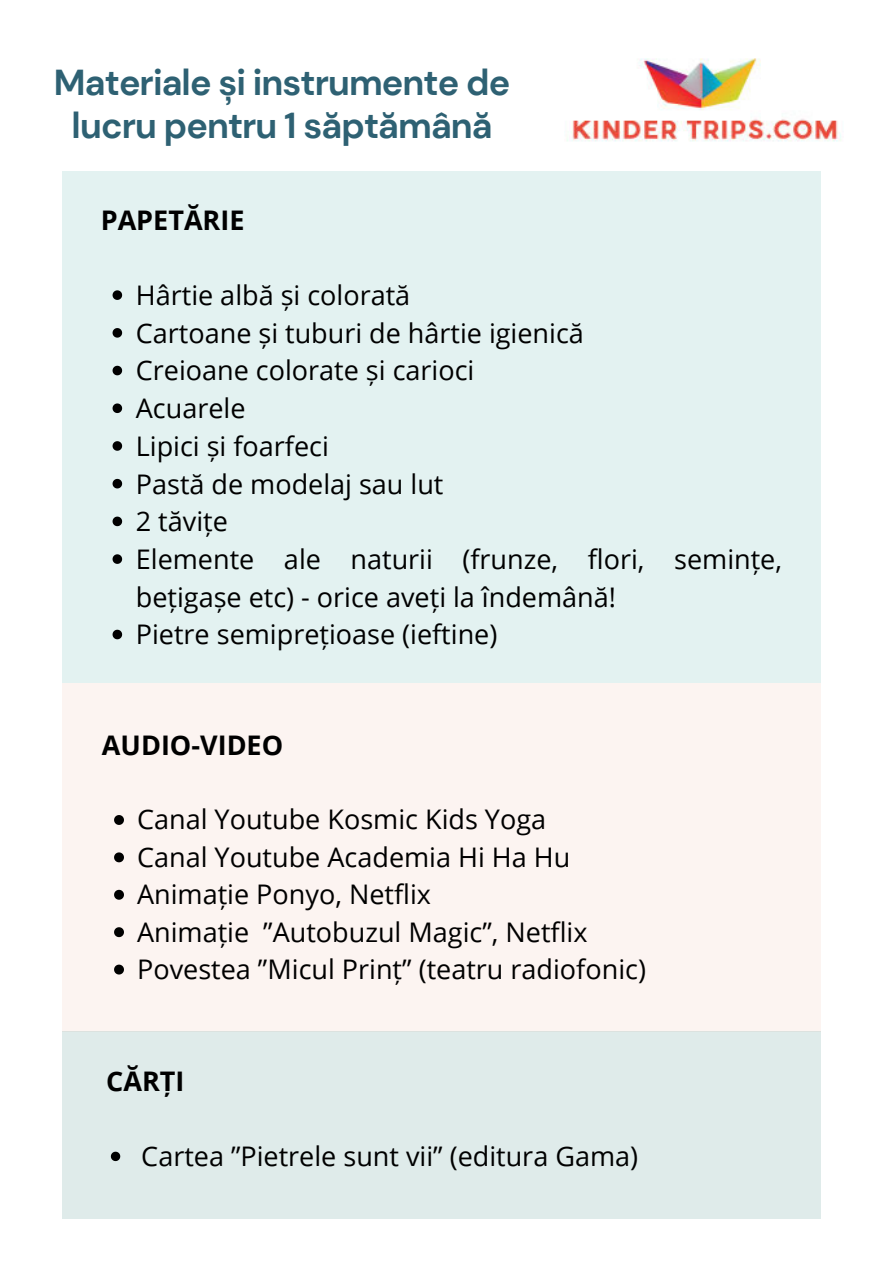
<style>
.page{position:relative;width:893px;height:1263px;background:#fff}
.page>*{position:absolute;margin:0;border:0;box-sizing:border-box;transform-origin:0 0}
.t1{font:700 36px/42.8px "DM Sans";letter-spacing:-.025em;color:#2e6173;text-align:center}
.t2{font:27px/37.7px "Open Sans";color:#000}
.t3{font:700 27px "Open Sans";color:#000}
</style>
<div class="page">
<div style="left:62px;top:683px;width:759px;height:348px;background:#fcf4f1"></div>
<div style="left:62px;top:1031px;width:759px;height:188px;background:#dfebea"></div>
<div style="left:62px;top:171px;width:759px;height:512px;background:#e3f2f1"></div>
<img style="left:567px;top:58px;width:274px;height:84px">
<svg style="left:113px;top:290px;width:9px;height:10px"></svg>
<svg style="left:113px;top:328px;width:9px;height:10px"></svg>
<svg style="left:113px;top:366px;width:9px;height:9px"></svg>
<svg style="left:113px;top:403px;width:9px;height:10px"></svg>
<svg style="left:113px;top:441px;width:9px;height:10px"></svg>
<svg style="left:113px;top:479px;width:9px;height:9px"></svg>
<svg style="left:113px;top:517px;width:9px;height:9px"></svg>
<svg style="left:113px;top:554px;width:9px;height:10px"></svg>
<svg style="left:113px;top:630px;width:9px;height:9px"></svg>
<svg style="left:114px;top:815px;width:10px;height:10px"></svg>
<svg style="left:114px;top:852px;width:10px;height:10px"></svg>
<svg style="left:114px;top:890px;width:10px;height:10px"></svg>
<svg style="left:114px;top:927px;width:10px;height:10px"></svg>
<svg style="left:114px;top:964px;width:10px;height:10px"></svg>
<svg style="left:111px;top:1152px;width:9px;height:9px"></svg>
<h1 class="t1" style="left:54px;top:62px;width:458px">Materiale și instrumente de lucru pentru 1 săptămână</h1>
<p class="t3" style="left:101px;top:201px;width:145px">PAPETĂRIE</p>
<p class="t2" style="left:136px;top:276px;width:647px">Hârtie albă și colorată<br>Cartoane și tuburi de hârtie igienică<br>Creioane colorate și carioci<br>Acuarele<br>Lipici și foarfeci<br>Pastă de modelaj sau lut<br>2 tăvițe<br>Elemente ale naturii (frunze, flori, semințe, bețigașe etc) - orice aveți la îndemână!<br>Pietre semiprețioase (ieftine)</p>
<p class="t3" style="left:102px;top:726px;width:183px">AUDIO-VIDEO</p>
<p class="t2" style="left:137px;top:800px;width:510px;line-height:37.4px">Canal Youtube Kosmic Kids Yoga<br>Canal Youtube Academia Hi Ha Hu Animație Ponyo, Netflix<br>Animație ”Autobuzul Magic”, Netflix Povestea ”Micul Prinț” (teatru radiofonic)</p>
<p class="t3" style="left:106px;top:1062px;width:80px">CĂRȚI</p>
<p class="t2" style="left:141px;top:1136px;width:498px">Cartea ”Pietrele sunt vii” (editura Gama)</p>
</div>
